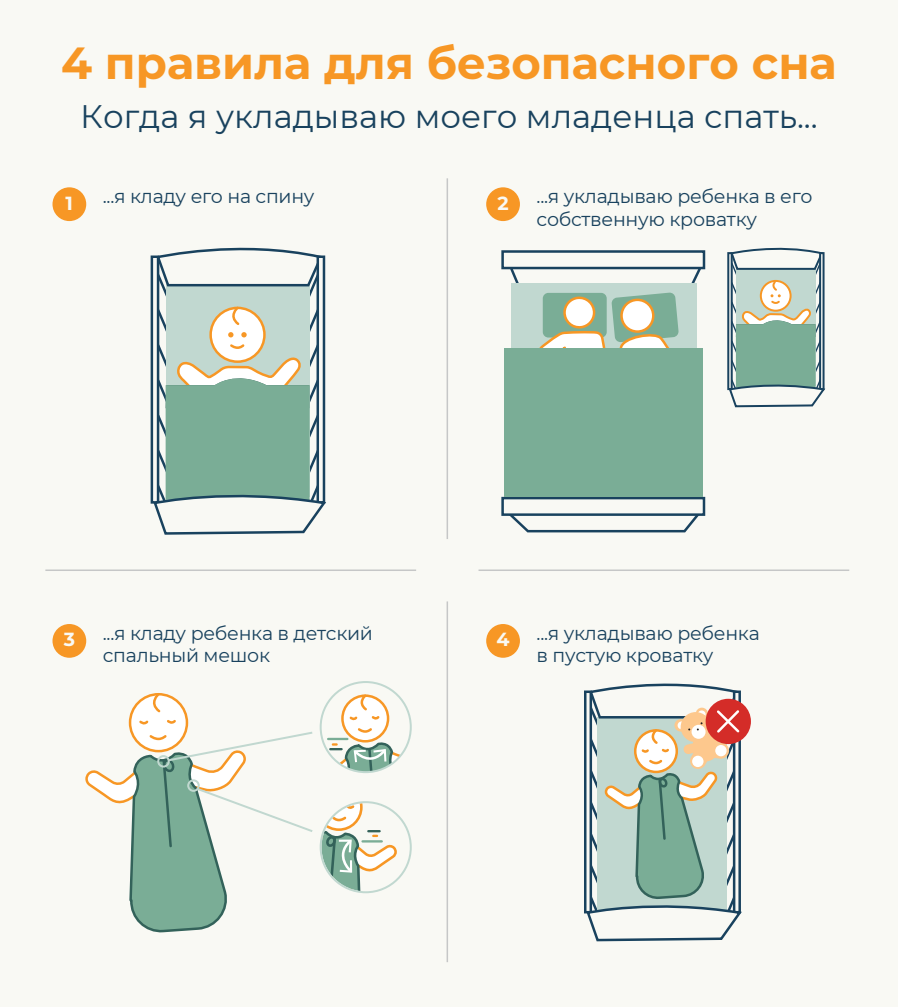
<style>
.page{position:relative;width:898px;height:1007px;background:#fff}
.page>*{position:absolute;margin:0;border:0;box-sizing:border-box;transform-origin:0 0}
.t1{font:700 45px "Montserrat";color:#f79725}
.t2{font:32.5px "Montserrat";color:#19425e}
.t3{font:19px/22.8px "Montserrat";letter-spacing:-.015em;color:#19425e}
.t4{font:700 19px "Montserrat";color:#f9f9f4}
</style>
<div class="page">
<div style="left:0;top:0;width:897px;height:1006px;background:#f9f9f4"></div>
<div style="left:52px;top:187px;width:34px;height:34px;background:#f79725;border-radius:50%"></div>
<div style="left:486px;top:187px;width:33px;height:34px;background:#f79725;border-radius:50%"></div>
<div style="left:52px;top:623px;width:34px;height:34px;background:#f79725;border-radius:50%"></div>
<div style="left:486px;top:623px;width:33px;height:34px;background:#f79725;border-radius:50%"></div>
<hr style="left:446px;top:178px;width:2px;height:361px;background:#c6c7c7">
<hr style="left:446px;top:601px;width:2px;height:360px;background:#c6c7c7">
<hr style="left:45px;top:569px;width:371px;height:1px;background:#c6c7c7">
<hr style="left:478px;top:569px;width:370px;height:1px;background:#c6c7c7">
<svg style="left:150px;top:255px;width:2px;height:248px"></svg>
<svg style="left:503px;top:515px;width:200px;height:18px"></svg>
<div style="left:501px;top:250px;width:204px;height:19px;background:#f9f9f4;border:2px solid #19425e"></div>
<div style="left:501px;top:496px;width:204px;height:19px;background:#f9f9f4;border:2px solid #19425e"></div>
<svg style="left:508px;top:264px;width:195px;height:200px"></svg>
<div style="left:504px;top:348px;width:198px;height:148px;background:#7aad96"></div>
<svg style="left:584px;top:683px;width:158px;height:259px"></svg>
<svg style="left:152px;top:247px;width:174px;height:288px"></svg>
<svg style="left:739px;top:569px;width:74px;height:247px"></svg>
<svg style="left:727px;top:247px;width:99px;height:161px"></svg>
<svg style="left:85px;top:691px;width:325px;height:242px"></svg>
<h1 class="t1" style="left:61px;top:31px;width:776px">4 правила для безопасного сна</h1>
<h2 class="t2" style="left:80px;top:93px;width:738px">Когда я укладываю моего младенца спать...</h2>
<p class="t3" style="left:103px;top:184px;width:213px">...я кладу его на спину</p>
<p class="t3" style="left:536px;top:184px;width:277px">...я укладываю ребенка в его собственную кроватку</p>
<p class="t4" style="left:66px;top:189px;width:9px">1</p>
<p class="t4" style="left:497px;top:189px;width:13px">2</p>
<p class="t3" style="left:103px;top:620px;width:271px">...я кладу ребенка в детский спальный мешок</p>
<p class="t3" style="left:536px;top:620px;width:225px">...я укладываю ребенка в пустую кроватку</p>
<p class="t4" style="left:64px;top:625px;width:13px">3</p>
<p class="t4" style="left:496px;top:625px;width:15px">4</p>
</div>
